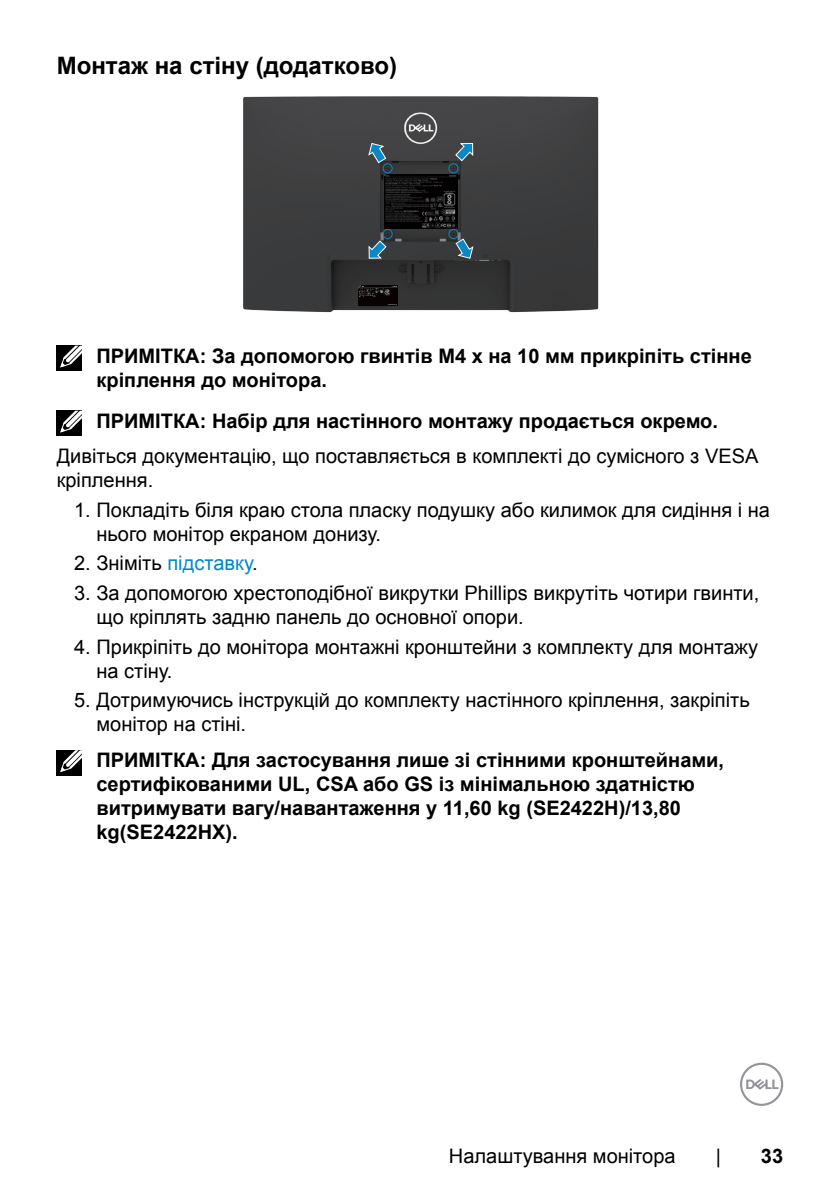
<style>
.page{position:relative;width:840px;height:1191px;background:#fff}
.page>*{position:absolute;margin:0;border:0;box-sizing:border-box;transform-origin:0 0}
.t1{font:700 24px "Arial";color:#000}
.t2{font:20px/24px "Arial";color:#000}
.t3{font:700 20px/24px "Arial";color:#000}
.s1{color:#0087cb}
</style>
<div class="page">
<svg style="left:740px;top:1062px;width:42px;height:44px"></svg>
<img style="left:243px;top:96px;width:356px;height:217px">
<img style="left:384px;top:174px;width:72px;height:54px">
<img style="left:358px;top:285px;width:39px;height:21px">
<svg style="left:454px;top:142px;width:19px;height:20px"></svg>
<svg style="left:455px;top:238px;width:18px;height:21px"></svg>
<svg style="left:368px;top:240px;width:19px;height:19px"></svg>
<div style="left:382px;top:229px;width:10px;height:10px;border:1px solid #0987c9;border-radius:50%"></div>
<div style="left:448px;top:229px;width:10px;height:10px;border:1px solid #0987c9;border-radius:50%"></div>
<div style="left:382px;top:163px;width:10px;height:10px;border:1px solid #0987c9;border-radius:50%"></div>
<div style="left:448px;top:163px;width:10px;height:10px;border:1px solid #0987c9;border-radius:50%"></div>
<svg style="left:368px;top:142px;width:18px;height:22px"></svg>
<div style="left:57px;top:346px;width:25px;height:25px;background:#000"></div>
<svg style="left:60px;top:346px;width:22px;height:22px"></svg>
<div style="left:57px;top:411px;width:25px;height:25px;background:#000"></div>
<svg style="left:60px;top:411px;width:22px;height:22px"></svg>
<div style="left:57px;top:750px;width:25px;height:25px;background:#000"></div>
<svg style="left:60px;top:750px;width:22px;height:22px"></svg>
<p class="t1" style="left:57px;top:50px;width:342px">Монтаж на стіну (додатково)</p>
<p class="t3" style="left:96px;top:344px;width:656px">ПРИМІТКА: За допомогою гвинтів М4 x на 10 мм прикріпіть стінне кріплення до монітора.</p>
<p class="t3" style="left:96px;top:409px;width:622px">ПРИМІТКА: Набір для настінного монтажу продається окремо.</p>
<p class="t2" style="left:57px;top:444px;width:702px">Дивіться документацію, що поставляється в комплекті до сумісного з VESA кріплення.</p>
<p class="t2" style="left:96px;top:498px;width:674px;text-indent:-22px">1. Покладіть біля краю стола пласку подушку або килимок для сидіння і на нього монітор екраном донизу.</p>
<p class="t2" style="left:74px;top:551px;width:185px">2. Зніміть <span class="s1">підставку</span>.</p>
<p class="t2" style="left:96px;top:581px;width:664px;text-indent:-22px">3. За допомогою хрестоподібної викрутки Phillips викрутіть чотири гвинти, що кріплять задню панель до основної опори.</p>
<p class="t2" style="left:96px;top:635px;width:662px;text-indent:-22px">4. Прикріпіть до монітора монтажні кронштейни з комплекту для монтажу на стіну.</p>
<p class="t2" style="left:96px;top:688px;width:654px;text-indent:-22px">5. Дотримуючись інструкцій до комплекту настінного кріплення, закріпіть монітор на стіні.</p>
<p class="t3" style="left:96px;top:748px;width:629px">ПРИМІТКА: Для застосування лише зі стінними кронштейнами, сертифікованими UL, CSA або GS із мінімальною здатністю витримувати вагу/навантаження у 11,60 kg (SE2422H)/13,80 kg(SE2422HX).</p>
<p class="t2" style="left:448px;top:1143px;width:228px">Налаштування монітора</p>
<p class="t2" style="left:715px;top:1143px;width:7px">|</p>
<p class="t3" style="left:760px;top:1144px;width:24px">33</p>
</div>
